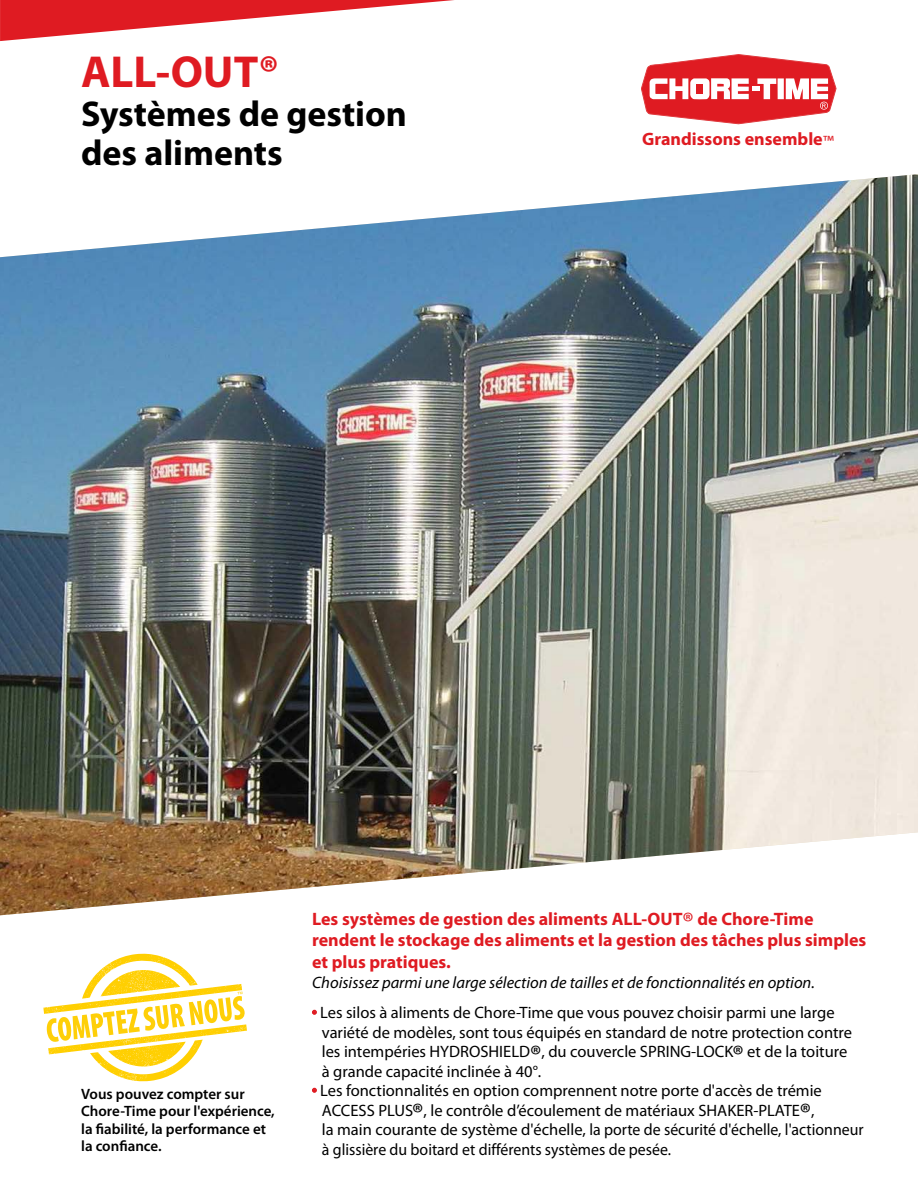
<style>
.page{position:relative;width:918px;height:1188px;background:#fff}
.page>*{position:absolute;margin:0;border:0;box-sizing:border-box;transform-origin:0 0}
.t1{font:700 45px "Myriad Pro";color:#df1b22}
.t2{font:700 36px/39px "Myriad Pro";color:#000}
.t3{font:700 18px/21.6px "Myriad Pro";color:#df1b22}
.t4{font:16.5px/19.5px "Myriad Pro";color:#000}
.t5{font:italic 16.5px "Myriad Pro";color:#000}
.t6{font:600 15px/17.2px "Myriad Pro";color:#000}
.s1{font-weight:400}
.s2{font-weight:400;font-size:27px}
.s3{color:#df1b22}
.s4{font-size:27px}
</style>
<div class="page">
<img style="left:0;top:174px;width:918px;height:741px">
<svg style="left:641px;top:54px;width:195px;height:70px"></svg>
<svg style="left:312px;top:1010px;width:5px;height:5px"></svg>
<svg style="left:312px;top:1088px;width:5px;height:5px"></svg>
<svg style="left:0;top:0;width:454px;height:41px"></svg>
<svg style="left:43px;top:954px;width:204px;height:127px"></svg>
<h1 class="t1" style="left:81px;top:43px;width:199px">ALL-OUT®</h1>
<h2 class="t2" style="left:81px;top:94px;width:328px">Systèmes de gestion des aliments</h2>
<p class="t3" style="left:642px;top:127px;width:193px">Grandissons ensemble<span class="s1">™</span></p>
<p class="t6" style="left:81px;top:1085px;width:195px">Vous pouvez compter sur<br>Chore-Time pour l'expérience, la fiabilité, la performance et la confiance.</p>
<p class="t3" style="left:312px;top:907px;width:556px">Les systèmes de gestion des aliments ALL-OUT<span class="s2">®</span> de Chore-Time rendent le stockage des aliments et la gestion des tâches plus simples et plus pratiques.</p>
<p class="t5" style="left:312px;top:972px;width:504px">Choisissez parmi une large sélection de tailles et de fonctionnalités en option.</p>
<p class="t4" style="left:322px;top:1003px;width:532px;text-indent:-10px"><span class="s3">•</span> Les silos à aliments de Chore-Time que vous pouvez choisir parmi une large variété de modèles, sont tous équipés en standard de notre protection contre les intempéries HYDROSHIELD<span class="s4">®</span>, du couvercle SPRING-LOCK<span class="s4">®</span> et de la toiture à grande capacité inclinée à 40°.</p>
<p class="t4" style="left:322px;top:1081px;width:543px;text-indent:-10px"><span class="s3">•</span> Les fonctionnalités en option comprennent notre porte d'accès de trémie ACCESS PLUS<span class="s4">®</span>, le contrôle d’écoulement de matériaux SHAKER-PLATE<span class="s4">®</span>,<br>la main courante de système d'échelle, la porte de sécurité d'échelle, l'actionneur à glissière du boitard et différents systèmes de pesée.</p>
</div>
